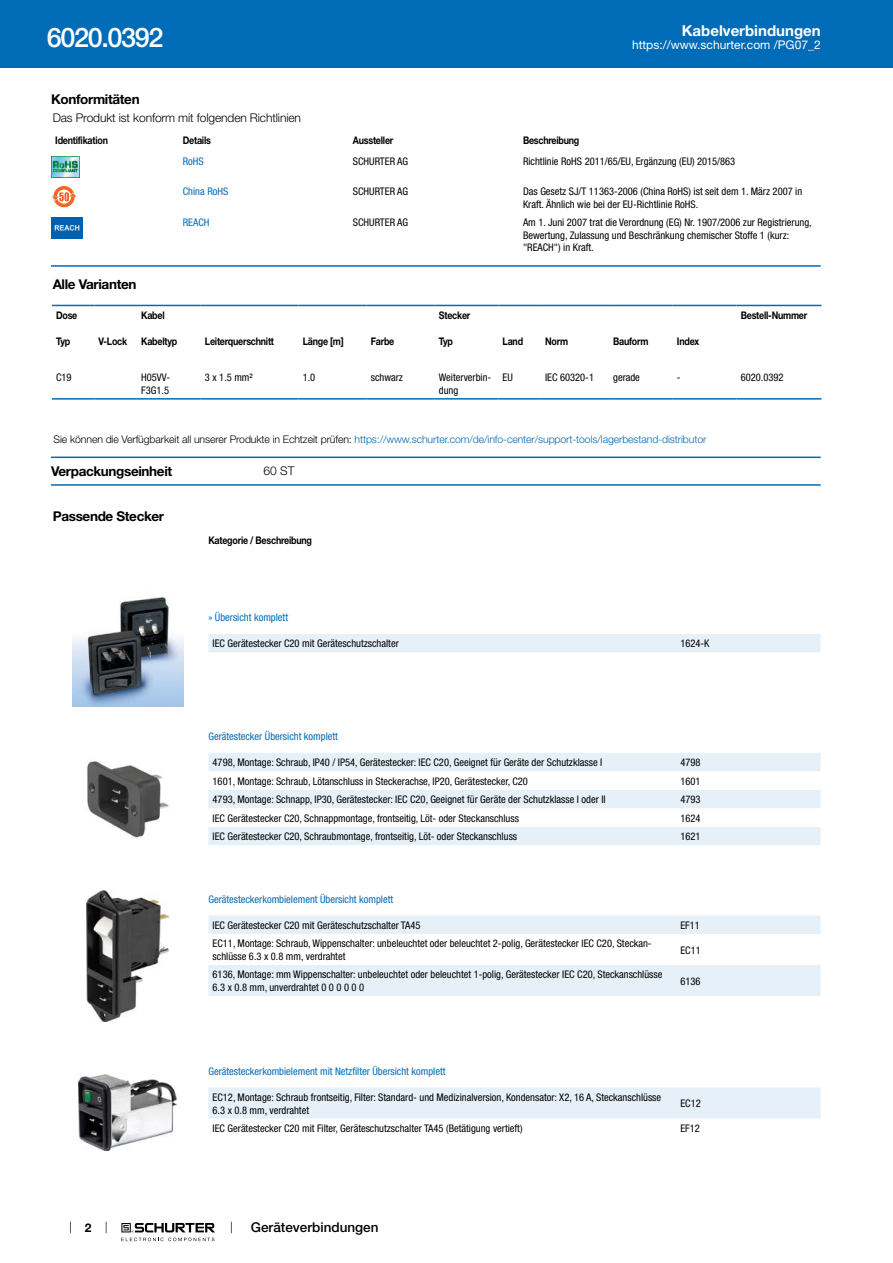
<style>
.page{position:relative;width:893px;height:1263px;background:#fff}
.page>*{position:absolute;margin:0;border:0;box-sizing:border-box;transform-origin:0 0}
.t1{font:500 27px "Helvetica Neue LT";letter-spacing:-.05em;color:#fff}
.t2{font:700 15px "Helvetica Neue LT";color:#fff}
.t3{font:700 13.5px "Helvetica Neue LT";letter-spacing:-.025em;color:#000}
.t4{font:500 13.5px "Helvetica Neue LT";color:#000}
.t5{font:300 12px "Helvetica Neue LT";letter-spacing:-.01em;color:#000}
.t6{font:12px "Helvetica Neue LT";color:#fff}
.t7{font:700 12px "Helvetica Neue LT";color:#000}
.t8{font:condensed 10.5px/12.6px "Helvetica Neue LT";color:#000}
.t9{font:700 10.5px "Helvetica Neue LT";letter-spacing:-.025em;color:#000;scale:.85 1}
.t10{font:condensed 10.5px "Helvetica Neue LT";color:#006bb6}
.t11{font:300 10.5px "Helvetica Neue LT";letter-spacing:-.01em;color:#006bb6}
.s1{color:#000}
</style>
<div class="page">
<svg style="left:70px;top:1221px;width:1px;height:12px"></svg>
<svg style="left:121px;top:1223px;width:94px;height:18px"></svg>
<div style="left:0;top:0;width:893px;height:68px;background:#006bb6"></div>
<img style="left:51px;top:156px;width:29px;height:21px">
<svg style="left:53px;top:186px;width:22px;height:21px"></svg>
<svg style="left:57px;top:190px;width:14px;height:14px"></svg>
<svg style="left:52px;top:192px;width:25px;height:9px"></svg>
<img style="left:51px;top:217px;width:32px;height:21px">
<hr style="left:51px;top:265px;width:770px;height:2px;background:#006bb6">
<svg style="left:52px;top:306px;width:769px;height:1px"></svg>
<hr style="left:52px;top:305px;width:42px;height:1px;background:#006bb6">
<hr style="left:94px;top:305px;width:43px;height:1px;background:#006bb6">
<hr style="left:137px;top:305px;width:64px;height:1px;background:#006bb6">
<hr style="left:201px;top:305px;width:97px;height:1px;background:#006bb6">
<hr style="left:298px;top:305px;width:69px;height:1px;background:#006bb6">
<hr style="left:367px;top:305px;width:68px;height:1px;background:#006bb6">
<hr style="left:435px;top:305px;width:63px;height:1px;background:#006bb6">
<hr style="left:498px;top:305px;width:43px;height:1px;background:#006bb6">
<hr style="left:541px;top:305px;width:68px;height:1px;background:#006bb6">
<hr style="left:609px;top:305px;width:64px;height:1px;background:#006bb6">
<hr style="left:673px;top:305px;width:63px;height:1px;background:#006bb6">
<hr style="left:736px;top:305px;width:85px;height:1px;background:#006bb6">
<hr style="left:52px;top:398px;width:42px;height:2px;background:#006bb6">
<hr style="left:94px;top:398px;width:43px;height:2px;background:#006bb6">
<hr style="left:137px;top:398px;width:64px;height:2px;background:#006bb6">
<hr style="left:201px;top:398px;width:97px;height:2px;background:#006bb6">
<hr style="left:298px;top:398px;width:69px;height:2px;background:#006bb6">
<hr style="left:367px;top:398px;width:68px;height:2px;background:#006bb6">
<hr style="left:435px;top:398px;width:63px;height:2px;background:#006bb6">
<hr style="left:498px;top:398px;width:43px;height:2px;background:#006bb6">
<hr style="left:541px;top:398px;width:68px;height:2px;background:#006bb6">
<hr style="left:609px;top:398px;width:64px;height:2px;background:#006bb6">
<hr style="left:673px;top:398px;width:63px;height:2px;background:#006bb6">
<hr style="left:736px;top:398px;width:85px;height:2px;background:#006bb6">
<hr style="left:51px;top:457px;width:770px;height:1px;background:#006bb6">
<hr style="left:51px;top:484px;width:770px;height:2px;background:#006bb6">
<img style="left:72px;top:597px;width:111px;height:110px">
<div style="left:208px;top:634px;width:613px;height:18px;background:#e6f0f8"></div>
<img style="left:87px;top:761px;width:82px;height:77px">
<div style="left:208px;top:753px;width:613px;height:18px;background:#e6f0f8"></div>
<svg style="left:208px;top:790px;width:613px;height:55px;fill:#e6f0f8"></svg>
<img style="left:86px;top:890px;width:83px;height:131px">
<div style="left:208px;top:915px;width:613px;height:19px;background:#e6f0f8"></div>
<div style="left:208px;top:965px;width:613px;height:31px;background:#e6f0f8"></div>
<img style="left:78px;top:1074px;width:99px;height:76px">
<div style="left:208px;top:1087px;width:613px;height:32px;background:#e6f0f8"></div>
<h1 class="t1" style="left:47px;top:21px;width:118px">6020.0392</h1>
<h2 class="t2" style="left:682px;top:21px;width:140px">Kabelverbindungen</h2>
<p class="t6" style="left:632px;top:38px;width:190px">https://www.schurter.com /PG07_2</p>
<p class="t3" style="left:51px;top:91px;width:90px">Konformitäten</p>
<p class="t5" style="left:53px;top:110px;width:250px">Das Produkt ist konform mit folgenden Richtlinien</p>
<p class="t9" style="left:55px;top:134px;width:64px">Identifikation</p>
<p class="t9" style="left:183px;top:134px;width:35px">Details</p>
<p class="t9" style="left:353px;top:134px;width:49px">Aussteller</p>
<p class="t9" style="left:523px;top:134px;width:68px">Beschreibung</p>
<p class="t10" style="left:183px;top:156px;width:22px">RoHS</p>
<p class="t8" style="left:353px;top:155px;width:57px">SCHURTER AG</p>
<p class="t8" style="left:523px;top:155px;width:214px">Richtlinie RoHS 2011/65/EU, Ergänzung (EU) 2015/863</p>
<p class="t10" style="left:183px;top:185px;width:47px">China RoHS</p>
<p class="t8" style="left:353px;top:185px;width:57px">SCHURTER AG</p>
<p class="t8" style="left:523px;top:185px;width:281px">Das Gesetz SJ/T 11363-2006 (China RoHS) ist seit dem 1. März 2007 in<br>Kraft. Ähnlich wie bei der EU-Richtlinie RoHS.</p>
<p class="t10" style="left:183px;top:216px;width:28px">REACH</p>
<p class="t8" style="left:353px;top:216px;width:57px">SCHURTER AG</p>
<p class="t8" style="left:523px;top:216px;width:290px">Am 1. Juni 2007 trat die Verordnung (EG) Nr. 1907/2006 zur Registrierung,<br>Bewertung, Zulassung und Beschränkung chemischer Stoffe 1 (kurz: "REACH") in Kraft.</p>
<p class="t3" style="left:53px;top:275px;width:85px">Alle Varianten</p>
<p class="t9" style="left:56px;top:309px;width:27px">Dose</p>
<p class="t9" style="left:141px;top:309px;width:29px">Kabel</p>
<p class="t9" style="left:439px;top:309px;width:39px">Stecker</p>
<p class="t9" style="left:741px;top:309px;width:80px">Bestell-Nummer</p>
<p class="t9" style="left:56px;top:335px;width:18px">Typ</p>
<p class="t9" style="left:99px;top:335px;width:35px">V-Lock</p>
<p class="t9" style="left:141px;top:335px;width:44px">Kabeltyp</p>
<p class="t9" style="left:205px;top:335px;width:83px">Leiterquerschnitt</p>
<p class="t9" style="left:303px;top:335px;width:50px">Länge [m]</p>
<p class="t9" style="left:371px;top:335px;width:29px">Farbe</p>
<p class="t9" style="left:439px;top:335px;width:18px">Typ</p>
<p class="t9" style="left:503px;top:335px;width:26px">Land</p>
<p class="t9" style="left:545px;top:335px;width:29px">Norm</p>
<p class="t9" style="left:613px;top:335px;width:43px">Bauform</p>
<p class="t9" style="left:677px;top:335px;width:28px">Index</p>
<p class="t8" style="left:56px;top:371px;width:17px">C19</p>
<p class="t8" style="left:141px;top:371px;width:30px">H05VV-<br>F3G1.5</p>
<p class="t8" style="left:205px;top:371px;width:49px">3 x 1.5 mm²</p>
<p class="t8" style="left:303px;top:371px;width:14px">1.0</p>
<p class="t8" style="left:371px;top:371px;width:34px">schwarz</p>
<p class="t8" style="left:439px;top:371px;width:54px">Weiterverbin&shy;dung</p>
<p class="t8" style="left:503px;top:371px;width:12px">EU</p>
<p class="t8" style="left:545px;top:371px;width:50px">IEC 60320-1</p>
<p class="t8" style="left:613px;top:371px;width:28px">gerade</p>
<p class="t8" style="left:677px;top:371px;width:5px">-</p>
<p class="t8" style="left:741px;top:371px;width:44px">6020.0392</p>
<p class="t11" style="left:54px;top:432px;width:654px"><span class="s1">Sie können die Verfügbarkeit all unserer Produkte in Echtzeit prüfen:</span> https://www.schurter.com/de/info-center/support-tools/lagerbestand-distributor</p>
<p class="t3" style="left:51px;top:462px;width:123px">Verpackungseinheit</p>
<p class="t5" style="left:264px;top:463px;width:32px">60 ST</p>
<p class="t3" style="left:53px;top:508px;width:113px">Passende Stecker</p>
<p class="t9" style="left:208px;top:534px;width:123px">Kategorie / Beschreibung</p>
<p class="t10" style="left:208px;top:612px;width:81px">» Übersicht komplett</p>
<p class="t8" style="left:213px;top:637px;width:188px">IEC Gerätestecker C20 mit Geräteschutzschalter</p>
<p class="t8" style="left:680px;top:637px;width:31px">1624-K</p>
<p class="t10" style="left:208px;top:731px;width:131px">Gerätestecker Übersicht komplett</p>
<p class="t8" style="left:213px;top:756px;width:391px">4798, Montage: Schraub, IP40 / IP54, Gerätestecker: IEC C20, Geeignet für Geräte der Schutzklasse I</p>
<p class="t8" style="left:680px;top:756px;width:22px">4798</p>
<p class="t8" style="left:213px;top:775px;width:317px">1601, Montage: Schraub, Lötanschluss in Steckerachse, IP20, Gerätestecker, C20</p>
<p class="t8" style="left:680px;top:775px;width:22px">1601</p>
<p class="t8" style="left:213px;top:793px;width:394px">4793, Montage: Schnapp, IP30, Gerätestecker: IEC C20, Geeignet für Geräte der Schutzklasse I oder II</p>
<p class="t8" style="left:680px;top:793px;width:22px">4793</p>
<p class="t8" style="left:213px;top:812px;width:308px">IEC Gerätestecker C20, Schnappmontage, frontseitig, Löt- oder Steckanschluss</p>
<p class="t8" style="left:680px;top:812px;width:22px">1624</p>
<p class="t8" style="left:213px;top:830px;width:306px">IEC Gerätestecker C20, Schraubmontage, frontseitig, Löt- oder Steckanschluss</p>
<p class="t8" style="left:680px;top:830px;width:22px">1621</p>
<p class="t10" style="left:208px;top:893px;width:186px">Gerätesteckerkombielement Übersicht komplett</p>
<p class="t8" style="left:213px;top:919px;width:209px">IEC Gerätestecker C20 mit Geräteschutzschalter TA45</p>
<p class="t8" style="left:680px;top:919px;width:21px">EF11</p>
<p class="t8" style="left:213px;top:937px;width:441px">EC11, Montage: Schraub, Wippenschalter: unbeleuchtet oder beleuchtet 2-polig, Gerätestecker IEC C20, Steckan&shy;schlüsse 6.3 x 0.8 mm, verdrahtet</p>
<p class="t8" style="left:680px;top:943px;width:22px">EC11</p>
<p class="t8" style="left:213px;top:968px;width:451px">6136, Montage: mm Wippenschalter: unbeleuchtet oder beleuchtet 1-polig, Gerätestecker IEC C20, Steckanschlüsse<br>6.3 x 0.8 mm, unverdrahtet 0 0 0 0 0 0</p>
<p class="t8" style="left:680px;top:974px;width:22px">6136</p>
<p class="t7" style="left:85px;top:1220px;width:8px">2</p>
<p class="t10" style="left:208px;top:1065px;width:239px">Gerätesteckerkombielement mit Netzfilter Übersicht komplett</p>
<p class="t8" style="left:213px;top:1091px;width:450px">EC12, Montage: Schraub frontseitig, Filter: Standard- und Medizinalversion, Kondensator: X2, 16 A, Steckanschlüsse<br>6.3 x 0.8 mm, verdrahtet</p>
<p class="t8" style="left:680px;top:1097px;width:22px">EC12</p>
<p class="t8" style="left:213px;top:1122px;width:311px">IEC Gerätestecker C20 mit Filter, Geräteschutzschalter TA45 (Betätigung vertieft)</p>
<p class="t8" style="left:680px;top:1122px;width:21px">EF12</p>
<p class="t4" style="left:251px;top:1219px;width:129px">Geräteverbindungen</p>
</div>
